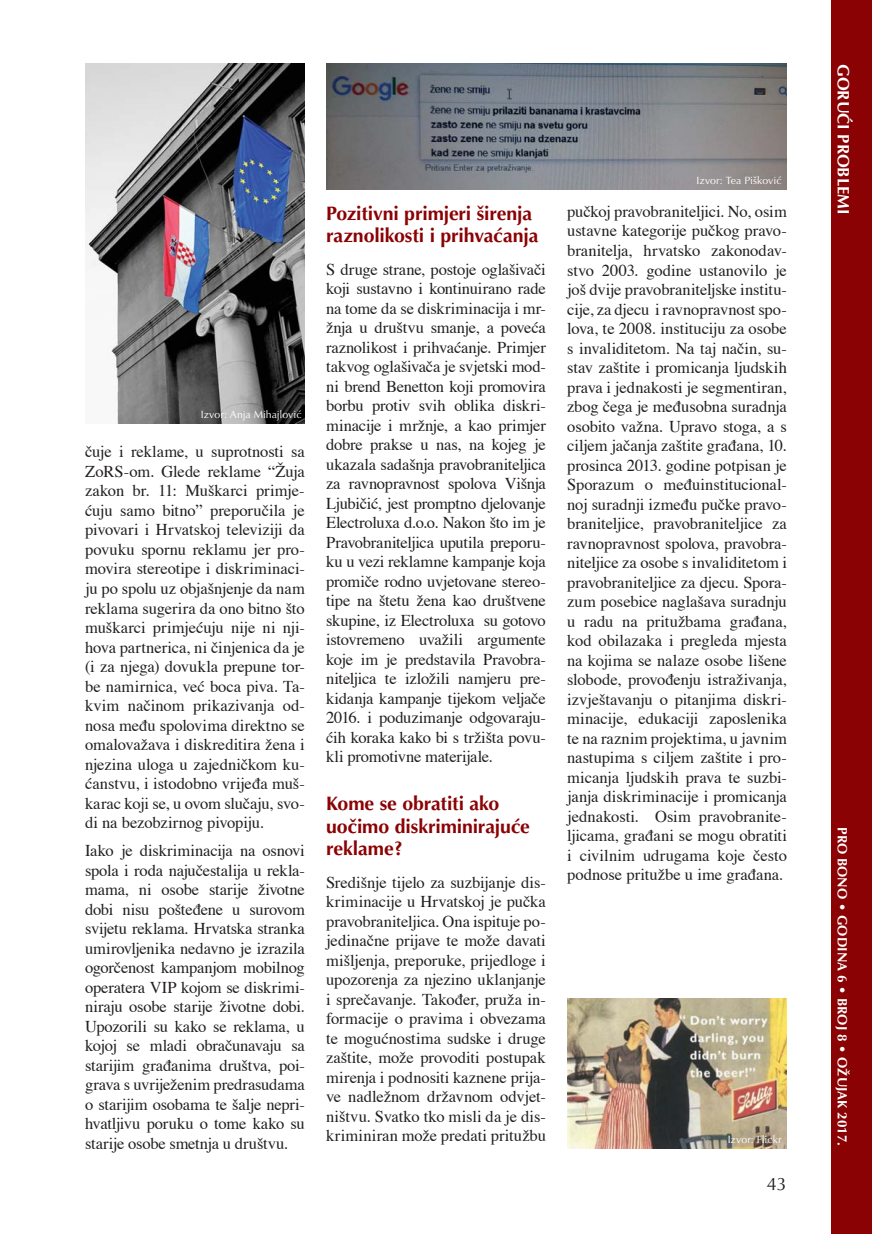
<style>
.page{position:relative;width:872px;height:1234px;background:#fff}
.page>*{position:absolute;margin:0;border:0;box-sizing:border-box;transform-origin:0 0}
.t1{font:700 19.5px/22.5px "Optima CE";letter-spacing:-.01em;color:#8b0204}
.t2{font:18px "Optima CE";color:#231f20}
.t3{font:16.5px/19.5px "Times";letter-spacing:-.005em;color:#231f20;text-align:justify}
.t4{font:700 16.5px "Optima CE";color:#fff}
.t5{font:700 13.5px "Optima CE";color:#fff}
.t6{font:10.5px "Optima CE";color:#fff}
</style>
<div class="page">
<img style="left:567px;top:998px;width:220px;height:150px">
<img style="left:85px;top:64px;width:220px;height:359px">
<img style="left:326px;top:64px;width:461px;height:126px">
<div style="left:831px;top:0;width:41px;height:1233px;background:#8b0204"></div>
<p class="t6" style="left:201px;top:409px;width:102px">Izvor: Anja Mihajlović</p>
<p class="t3" style="left:85px;top:443px;width:221px">čuje i reklame, u suprotnosti sa ZoRS-om. Glede reklame “Žuja zakon br. 11: Muškarci primje&shy;ćuju samo bitno” preporučila je pivovari i Hrvatskoj televiziji da povuku spornu reklamu jer pro&shy;movira stereotipe i diskriminaci&shy;ju po spolu uz objašnjenje da nam reklama sugerira da ono bitno što muškarci primjećuju nije ni nji&shy;hova partnerica, ni činjenica da je (i za njega) dovukla prepune tor&shy;be namirnica, već boca piva. Ta&shy;kvim načinom prikazivanja od&shy;nosa među spolovima direktno se omalovažava i diskreditira žena i njezina uloga u zajedničkom ku&shy;ćanstvu, i istodobno vrijeđa muš&shy;karac koji se, u ovom slučaju, svo&shy;di na bezobzirnog pivopiju.</p>
<p class="t3" style="left:85px;top:842px;width:221px">Iako je diskriminacija na osnovi spola i roda najučestalija u rekla&shy;mama, ni osobe starije životne dobi nisu pošteđene u surovom svijetu reklama. Hrvatska stranka umirovljenika nedavno je izrazila ogorčenost kampanjom mobilnog operatera VIP kojom se diskrimi&shy;niraju osobe starije životne dobi.<br>Upozorili su kako se reklama, u kojoj se mladi obračunavaju sa starijim građanima društva, poi&shy;grava s uvriježenim predrasudama o starijim osobama te šalje nepri&shy;hvatljivu poruku o tome kako su starije osobe smetnja u društvu.</p>
<p class="t1" style="left:326px;top:203px;width:214px">Pozitivni primjeri širenja raznolikosti i prihvaćanja</p>
<p class="t3" style="left:326px;top:260px;width:221px">S druge strane, postoje oglašivači koji sustavno i kontinuirano rade na tome da se diskriminacija i mr&shy;žnja u društvu smanje, a poveća raznolikost i prihvaćanje. Primjer takvog oglašivača je svjetski mod&shy;ni brend Benetton koji promovira borbu protiv svih oblika diskri&shy;minacije i mržnje, a kao primjer dobre prakse u nas, na kojeg je ukazala sadašnja pravobraniteljica za ravnopravnost spolova Višnja Ljubičić, jest promptno djelovanje Electroluxa d.o.o. Nakon što im je Pravobraniteljica uputila preporu&shy;ku u vezi reklamne kampanje koja promiče rodno uvjetovane stereo&shy;tipe na štetu žena kao društvene skupine, iz Electroluxa su gotovo istovremeno uvažili argumente koje im je predstavila Pravobra&shy;niteljica te izložili namjeru pre&shy;kidanja kampanje tijekom veljače 2016. i poduzimanje odgovaraju&shy;ćih koraka kako bi s tržišta povu&shy;kli promotivne materijale.</p>
<p class="t1" style="left:326px;top:793px;width:205px">Kome se obratiti ako uočimo diskriminirajuće reklame?</p>
<p class="t3" style="left:326px;top:873px;width:221px">Središnje tijelo za suzbijanje dis&shy;kriminacije u Hrvatskoj je pučka pravobraniteljica. Ona ispituje po&shy;jedinačne prijave te može davati mišljenja, preporuke, prijedloge i upozorenja za njezino uklanjanje i sprečavanje. Također, pruža in&shy;formacije o pravima i obvezama te mogućnostima sudske i druge zaštite, može provoditi postupak mirenja i podnositi kaznene prija&shy;ve nadležnom državnom odvjet&shy;ništvu. Svatko tko misli da je dis&shy;kriminiran može predati pritužbu</p>
<p class="t6" style="left:696px;top:175px;width:86px">Izvor: Tea Pišković</p>
<p class="t3" style="left:567px;top:203px;width:221px">pučkoj pravobraniteljici. No, osim ustavne kategorije pučkog pravo&shy;branitelja, hrvatsko zakonodav&shy;stvo 2003. godine ustanovilo je još dvije pravobraniteljske institu&shy;cije, za djecu i ravnopravnost spo&shy;lova, te 2008. instituciju za osobe s invaliditetom. Na taj način, su&shy;stav zaštite i promicanja ljudskih prava i jednakosti je segmentiran, zbog čega je međusobna suradnja osobito važna. Upravo stoga, a s ciljem jačanja zaštite građana, 10. prosinca 2013. godine potpisan je Sporazum o međuinstitucional&shy;noj suradnji između pučke pravo&shy;braniteljice, pravobraniteljice za ravnopravnost spolova, pravobra&shy;niteljice za osobe s invaliditetom i pravobraniteljice za djecu. Spora&shy;zum posebice naglašava suradnju u radu na pritužbama građana, kod obilazaka i pregleda mjesta na kojima se nalaze osobe lišene slobode, provođenju istraživanja, izvještavanju o pitanjima diskri&shy;minacije, edukaciji zaposlenika te na raznim projektima, u javnim nastupima s ciljem zaštite i pro&shy;micanja ljudskih prava te suzbi&shy;janja diskriminacije i promicanja jednakosti. Osim pravobranite&shy;ljicama, građani se mogu obratiti i civilnim udrugama koje često podnose pritužbe u ime građana.</p>
<p class="t6" style="left:727px;top:1133px;width:55px">Izvor: Flickr</p>
<p class="t2" style="left:767px;top:1174px;width:22px">43</p>
<p class="t4" style="left:851px;top:64px;width:152px;rotate:90deg">GORUĆI PROBLEMI</p>
<p class="t5" style="left:849px;top:826px;width:320px;rotate:90deg">PRO BONO • GODINA 6 • BROJ 8 • OŽUJAK 2017.</p>
</div>
